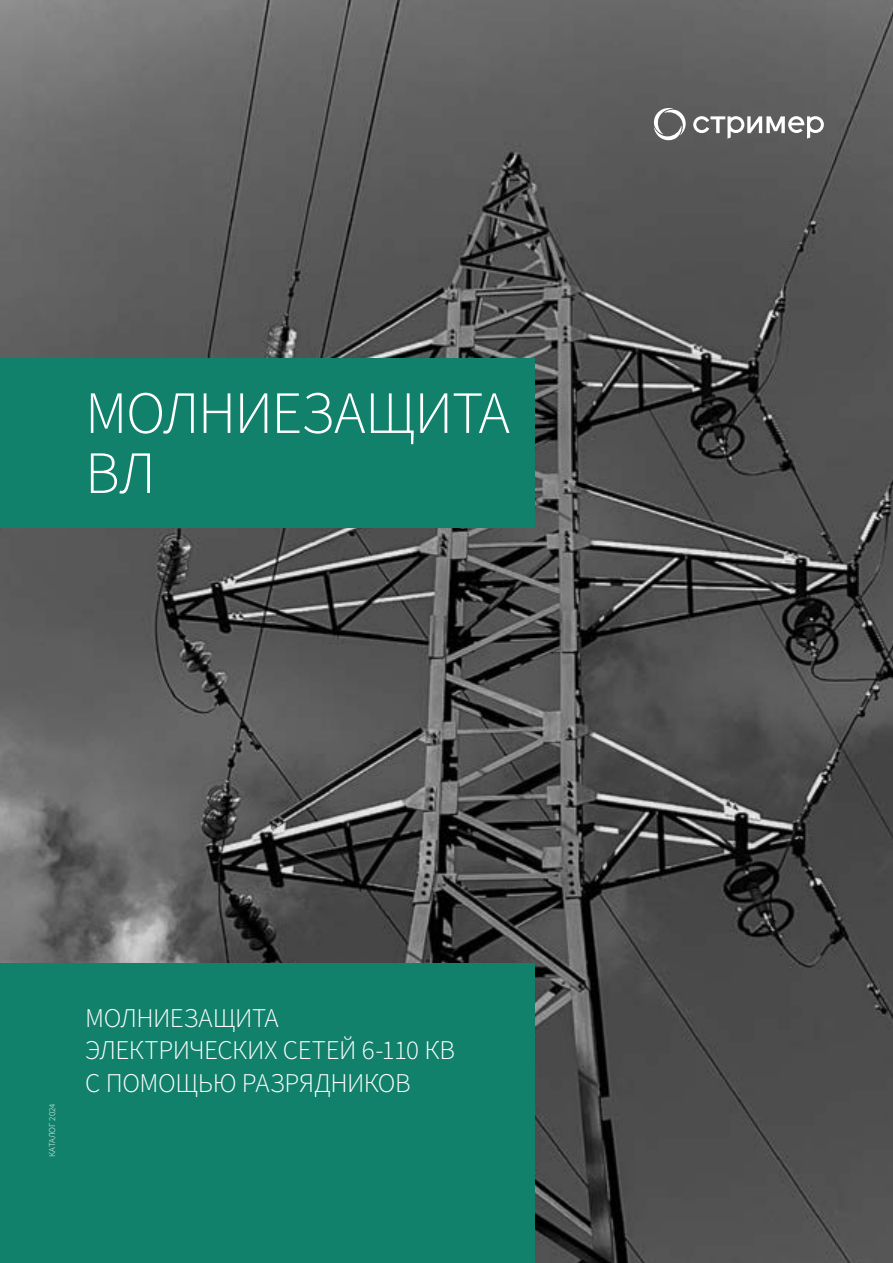
<style>
.page{position:relative;width:893px;height:1263px;background:#fff}
.page>*{position:absolute;margin:0;border:0;box-sizing:border-box;transform-origin:0 0}
.t1{font:300 60px/60px "Source Sans Pro";letter-spacing:-.02em;color:#fff}
.t2{font:300 27px/32.4px "Source Sans Pro";letter-spacing:-.015em;color:#fff}
.t3{font:300 9px "Source Sans Pro";color:#fff}
</style>
<div class="page">
<img style="left:0;top:0;width:893px;height:1263px">
<div style="left:0;top:963px;width:534px;height:300px;background:#11816b"></div>
<div style="left:0;top:358px;width:534px;height:170px;background:#11816b"></div>
<svg style="left:654px;top:108px;width:32px;height:32px"></svg>
<svg style="left:693px;top:116px;width:131px;height:23px"></svg>
<h1 class="t1" style="left:85px;top:383px;width:426px">МОЛНИЕЗАЩИТА<br>ВЛ</h1>
<p class="t3" style="left:47px;top:1157px;width:55px;rotate:-90deg">КАТАЛОГ 2024</p>
<p class="t2" style="left:85px;top:1002px;width:371px">МОЛНИЕЗАЩИТА<br>ЭЛЕКТРИЧЕСКИХ СЕТЕЙ 6-110 КВ<br>С ПОМОЩЬЮ РАЗРЯДНИКОВ</p>
</div>
